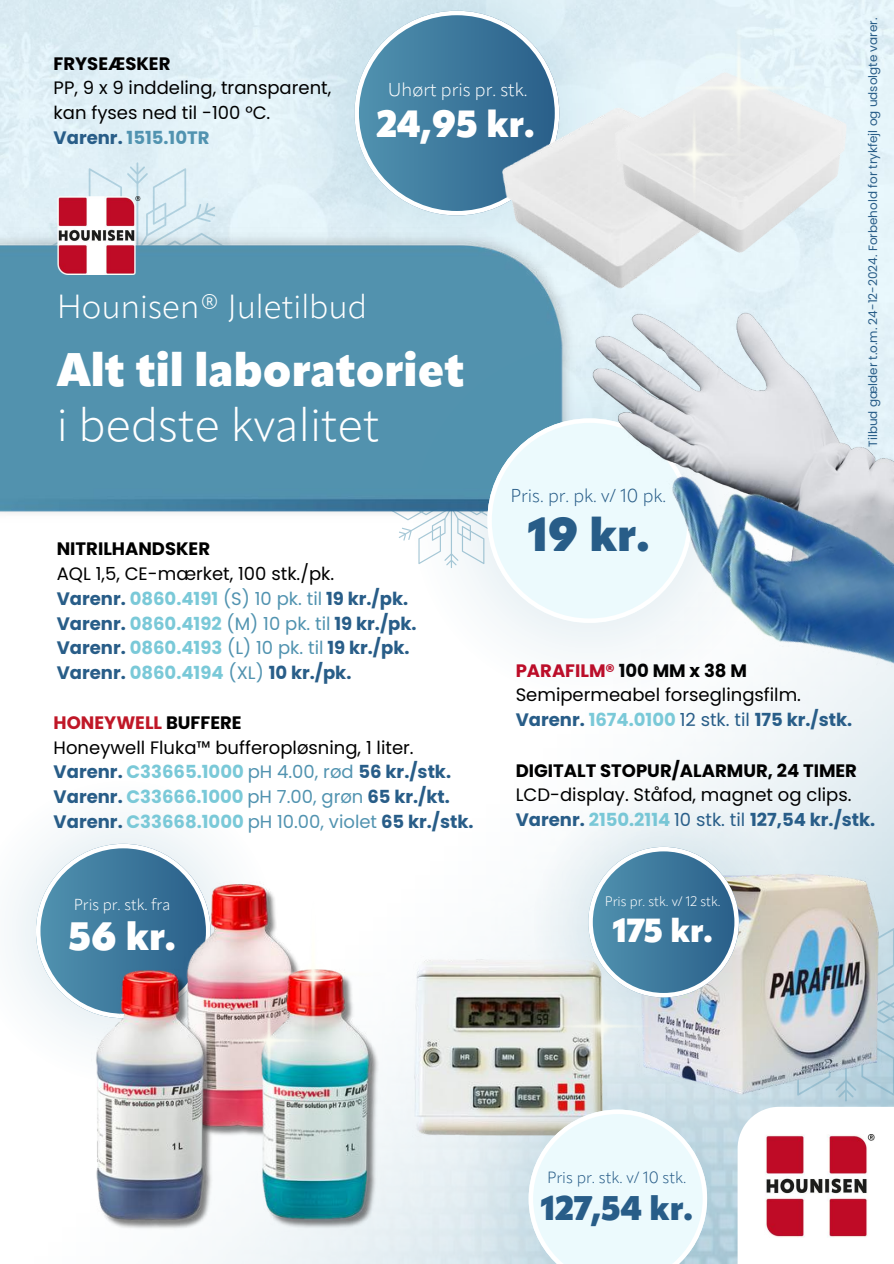
<style>
.page{position:relative;width:894px;height:1264px;background:#fff}
.page>*{position:absolute;margin:0;border:0;box-sizing:border-box;transform-origin:0 0}
.t1{font:900 46.8px "Apparat";color:#285d88}
.t2{font:900 46.5px "Apparat";color:#fff}
.t3{font:300 46.5px "Apparat";color:#fff}
.t4{font:900 39.15px "Apparat";color:#fff}
.t5{font:900 37.35px "Apparat";color:#fff}
.t6{font:900 33.75px "Apparat";color:#285d88}
.t7{font:300 33px "Apparat";color:#fff}
.t8{font:900 33px "Apparat";color:#fff}
.t9{font:300 18.45px "Apparat";color:#285d88}
.t10{font:300 18.45px "Apparat";color:#fff}
.t11{font:700 18px/24.8px "Poppins";color:#285d88}
.t12{font:18px/24.8px "Poppins";color:#000}
.t13{font:700 18px "Poppins";color:#000}
.t14{font:300 16.05px "Apparat";color:#285d88}
.t15{font:300 15.75px "Apparat";color:#fff}
.t16{font:300 13.5px "Apparat";color:#fff}
.t17{font:12px "Poppins";color:#285d88}
.s1{font-weight:700;color:#285d88}
.s2{font-weight:700;color:#5193b0}
.s3{font-weight:400;color:#000}
.s4{color:#7ac9d8}
.s5{font-weight:400;color:#5193b0}
.s6{color:#c01727}
.s7{color:#000}
.s8{font-weight:700;color:#bf0a26}
.s9{font-weight:700}
.s10{font-weight:700;color:#7ac9d8}
.s11{color:#285d88}
</style>
<div class="page">
<svg style="left:41px;top:162px;width:193px;height:65px;background:#ddedf5"></svg>
<svg style="left:12px;top:792px;width:211px;height:275px"></svg>
<svg style="left:36px;top:843px;width:144px;height:175px"></svg>
<img style="left:180px;top:833px;width:96px;height:340px">
<img style="left:88px;top:927px;width:137px;height:336px">
<img style="left:255px;top:973px;width:132px;height:290px">
<img style="left:211px;top:901px;width:174px;height:192px">
<svg style="left:277px;top:0;width:359px;height:227px;background:#daecf3"></svg>
<svg style="left:354px;top:11px;width:205px;height:204px;background:#6b9bb6"></svg>
<img style="left:774px;top:864px;width:119px;height:242px">
<img style="left:0;top:228px;width:570px;height:288px">
<img style="left:484px;top:84px;width:269px;height:226px">
<img style="left:601px;top:40px;width:263px;height:237px">
<svg style="left:410px;top:341px;width:225px;height:354px"></svg>
<svg style="left:386px;top:418px;width:249px;height:205px"></svg>
<img style="left:54px;top:197px;width:87px;height:77px">
<img style="left:405px;top:948px;width:126px;height:201px">
<svg style="left:461px;top:1042px;width:313px;height:221px;background:#c9d3d6"></svg>
<svg style="left:528px;top:1109px;width:179px;height:154px;background:#e7f4f7"></svg>
<img style="left:636px;top:15px;width:174px;height:192px">
<img style="left:544px;top:1054px;width:174px;height:25px">
<div style="left:737px;top:1106px;width:156px;height:157px;background:#fff"></div>
<img style="left:765px;top:1134px;width:110px;height:103px">
<svg style="left:531px;top:790px;width:264px;height:264px"></svg>
<svg style="left:588px;top:846px;width:150px;height:151px;background:#6f9bb4"></svg>
<img style="left:584px;top:278px;width:309px;height:287px">
<img style="left:635px;top:366px;width:258px;height:369px">
<p class="t13" style="left:54px;top:51px;width:118px">FRYSEÆSKER</p>
<p class="t12" style="left:54px;top:76px;width:279px">PP, 9 x 9 inddeling, transparent, kan fyses ned til -100 °C.<br><span class="s1">Varenr.</span> <span class="s2">1515.10TR</span></p>
<p class="t10" style="left:388px;top:82px;width:141px">Uhørt pris pr. stk.</p>
<h3 class="t5" style="left:376px;top:109px;width:159px">24,95 kr.</h3>
<h3 class="t7" style="left:57px;top:293px;width:311px">Hounisen® Juletilbud</h3>
<h2 class="t2" style="left:57px;top:351px;width:409px">Alt til laboratoriet</h2>
<h2 class="t3" style="left:57px;top:406px;width:324px">i bedste kvalitet</h2>
<p class="t17" style="left:864px;top:447px;width:430px;rotate:-90deg">Tilbud gælder t.o.m. 24-12-2024. Forbehold for trykfejl og udsolgte varer.</p>
<p class="t13" style="left:57px;top:536px;width:155px">NITRILHANDSKER</p>
<p class="t11" style="left:57px;top:561px;width:361px"><span class="s3">AQL 1,5, CE-mærket, 100 stk./pk.<br></span>Varenr. <span class="s4">0860.4191</span> <span class="s5">(S) 10 pk. til</span> 19 kr./pk.<br>Varenr. <span class="s4">0860.4192</span> <span class="s5">(M) 10 pk. til</span> 19 kr./pk.<br>Varenr. <span class="s4">0860.4193</span> <span class="s5">(L) 10 pk. til</span> 19 kr./pk.<br>Varenr. <span class="s4">0860.4194</span> <span class="s5">(XL)</span> 10 kr./pk.</p>
<p class="t11" style="left:54px;top:710px;width:421px"><span class="s6">HONEYWELL</span> <span class="s7">BUFFERE<br></span><span class="s3">Honeywell Fluka™ bufferopløsning, 1 liter.<br></span>Varenr. <span class="s4">C33665.1000</span> <span class="s5">pH 4.00, rød</span> 56 kr./stk.<br>Varenr. <span class="s4">C33666.1000</span> <span class="s5">pH 7.00, grøn</span> 65 kr./kt.<br>Varenr. <span class="s4">C33668.1000</span> <span class="s5">pH 10.00, violet</span> 65 kr./stk.</p>
<p class="t15" style="left:74px;top:897px;width:98px">Pris pr. stk. fra</p>
<h3 class="t4" style="left:68px;top:920px;width:109px">56 kr.</h3>
<p class="t9" style="left:510px;top:488px;width:157px">Pris. pr. pk. v/ 10 pk.</p>
<h1 class="t1" style="left:527px;top:515px;width:124px">19 kr.</h1>
<p class="t12" style="left:515px;top:658px;width:338px"><span class="s8">PARAFILM®</span> <span class="s9">100 MM x 38 M<br></span>Semipermeabel forseglingsfilm.<br><span class="s1">Varenr.</span> <span class="s10">1674.0100</span> <span class="s11">12 stk. til</span> <span class="s1">175 kr./stk.</span></p>
<p class="t13" style="left:515px;top:757px;width:343px">DIGITALT STOPUR/ALARMUR, 24 TIMER</p>
<p class="t12" style="left:515px;top:782px;width:361px">LCD-display. Ståfod, magnet og clips.<br><span class="s1">Varenr.</span> <span class="s10">2150.2114</span> <span class="s11">10 stk. til</span> <span class="s1">127,54 kr./stk.</span></p>
<p class="t16" style="left:604px;top:896px;width:117px">Pris pr. stk. v/ 12 stk.</p>
<h3 class="t8" style="left:612px;top:916px;width:102px">175 kr.</h3>
<p class="t14" style="left:547px;top:1171px;width:141px">Pris pr. stk. v/ 10 stk.</p>
<h3 class="t6" style="left:540px;top:1194px;width:154px">127,54 kr.</h3>
</div>
